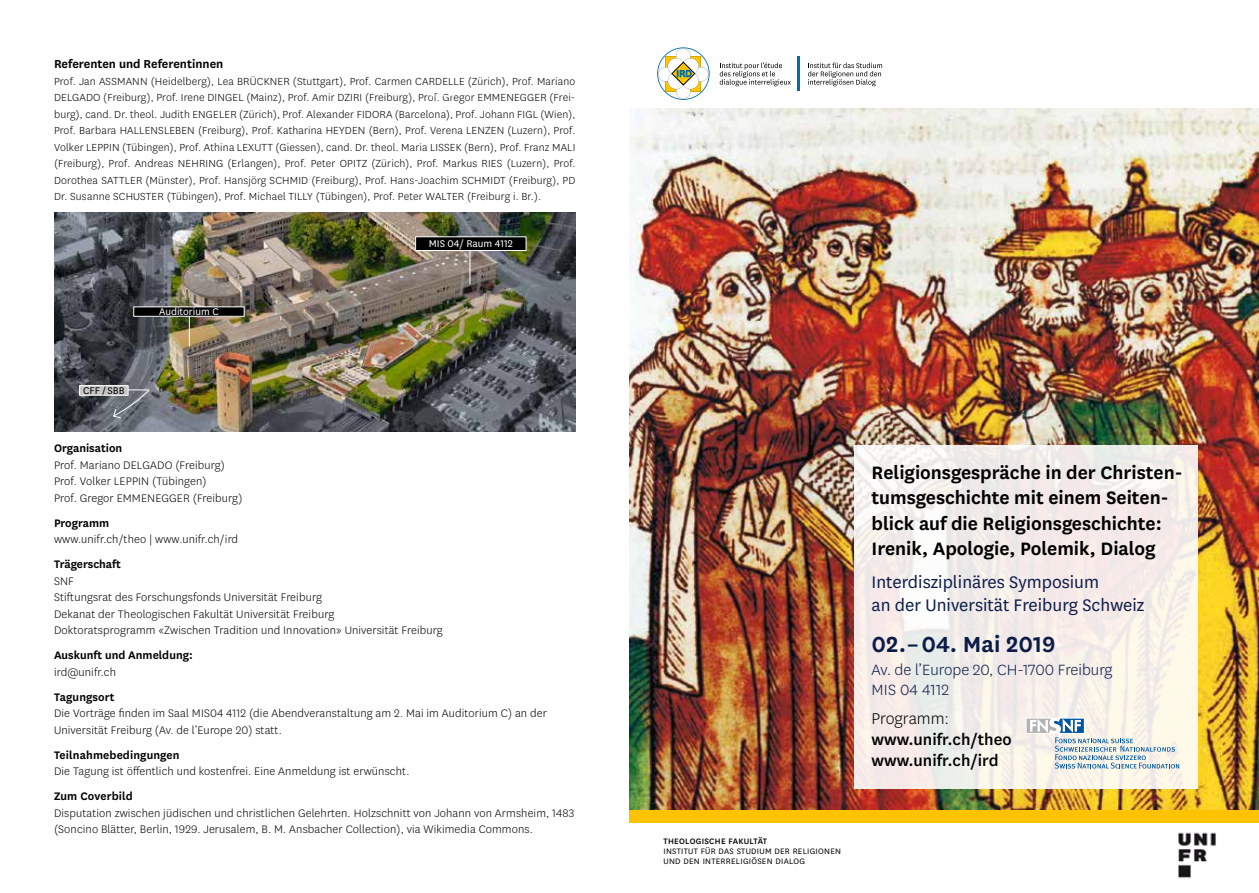
<style>
.page{position:relative;width:1259px;height:893px;background:#fff}
.page>*{position:absolute;margin:0;border:0;box-sizing:border-box;transform-origin:0 0}
.t1{font:600 25.5px "National Uni Fr";color:#0c1c49}
.t2{font:600 21px/25.5px "National Uni Fr";color:#000}
.t3{font:19.5px/22.6px "National Uni Fr";color:#0c1c49}
.t4{font:500 18.15px/21.1px "National Uni Fr";color:#000}
.t5{font:300 18.15px "National Uni Fr";color:#000}
.t6{font:300 17.4px/19.4px "National Uni Fr";color:#0c1c49}
.t7{font:600 13.5px "National Uni Fr";color:#000}
.t8{font:300 12.75px/16.5px "National Uni Fr";letter-spacing:.01em;color:#000}
.t9{font:600 12.75px "National Uni Fr";color:#000}
.t10{font:300 12px/16.5px "National Uni Fr";letter-spacing:.015em;color:#000;text-align:justify}
.t11{font:11.4px "National Uni Fr";color:#fff}
.t12{font:11.4px "National Uni Fr";letter-spacing:.01em;color:#000}
.t13{font:9.3px/9.9px "National Uni Fr";letter-spacing:.03em;color:#000}
.t14{font:500 9.3px "National Uni Fr";letter-spacing:.03em;color:#000}
</style>
<div class="page">
<svg style="left:657px;top:47px;width:52px;height:53px"></svg>
<svg style="left:719px;top:63px;width:72px;height:23px"></svg>
<svg style="left:808px;top:63px;width:74px;height:23px"></svg>
<hr style="left:798px;top:56px;width:2px;height:35px;background:#006eab">
<img style="left:629px;top:108px;width:630px;height:702px">
<img style="left:1178px;top:832px;width:38px;height:46px">
<img style="left:54px;top:212px;width:521px;height:219px">
<hr style="left:469px;top:250px;width:1px;height:34px;background:#fff">
<div style="left:80px;top:386px;width:48px;height:9px;background:#c6c6c6"></div>
<div style="left:79px;top:385px;width:49px;height:11px;border:1px solid #fff"></div>
<svg style="left:113px;top:389px;width:37px;height:30px"></svg>
<div style="left:415px;top:237px;width:111px;height:13px;background:#000"></div>
<div style="left:415px;top:236px;width:111px;height:15px;border:1px solid #fff"></div>
<div style="left:629px;top:810px;width:630px;height:13px;background:#fdc300"></div>
<svg style="left:854px;top:445px;width:343px;height:343px;background:#f4eeea"></svg>
<svg style="left:1025px;top:718px;width:59px;height:16px"></svg>
<svg style="left:1026px;top:719px;width:153px;height:49px;background:#d6dddf"></svg>
<div style="left:134px;top:307px;width:110px;height:9px;background:#000"></div>
<div style="left:133px;top:306px;width:111px;height:11px;border:1px solid #fff"></div>
<hr style="left:189px;top:316px;width:1px;height:30px;background:#fff">
<p class="t7" style="left:54px;top:55px;width:171px">Referenten und Referentinnen</p>
<p class="t10" style="left:54px;top:73px;width:523px">Prof. Jan ASSMANN (Heidelberg), Lea BRÜCKNER (Stuttgart), Prof. Carmen CARDELLE (Zürich), Prof. Mariano DELGADO (Freiburg), Prof. Irene DINGEL (Mainz), Prof. Amir DZIRI (Freiburg), Prof. Gregor EMMENEGGER (Frei&shy;burg), cand. Dr. theol. Judith ENGELER (Zürich), Prof. Alexander FIDORA (Barcelona), Prof. Johann FIGL (Wien), Prof. Barbara HALLENSLEBEN (Freiburg), Prof. Katharina HEYDEN (Bern), Prof. Verena LENZEN (Luzern), Prof.<br>Volker LEPPIN (Tübingen), Prof. Athina LEXUTT (Giessen), cand. Dr. theol. Maria LISSEK (Bern), Prof. Franz MALI (Freiburg), Prof. Andreas NEHRING (Erlangen), Prof. Peter OPITZ (Zürich), Prof. Markus RIES (Luzern), Prof.<br>Dorothea SATTLER (Münster), Prof. Hansjörg SCHMID (Freiburg), Prof. Hans-Joachim SCHMIDT (Freiburg), PD Dr. Susanne SCHUSTER (Tübingen), Prof. Michael TILLY (Tübingen), Prof. Peter WALTER (Freiburg i. Br.).</p>
<p class="t12" style="left:83px;top:383px;width:43px">CFF / SBB</p>
<p class="t11" style="left:159px;top:304px;width:61px">Auditorium C</p>
<p class="t11" style="left:429px;top:236px;width:85px">MIS 04/ Raum 4112</p>
<p class="t9" style="left:54px;top:440px;width:70px">Organisation</p>
<p class="t8" style="left:54px;top:456px;width:190px">Prof. Mariano DELGADO (Freiburg)<br>Prof. Volker LEPPIN (Tübingen)<br>Prof. Gregor EMMENEGGER (Freiburg)</p>
<p class="t9" style="left:54px;top:514px;width:57px">Programm</p>
<p class="t8" style="left:54px;top:531px;width:186px">www.unifr.ch/theo | www.unifr.ch/ird</p>
<p class="t9" style="left:54px;top:556px;width:69px">Trägerschaft</p>
<p class="t8" style="left:54px;top:572px;width:390px">SNF<br>Stiftungsrat des Forschungsfonds Universität Freiburg<br>Dekanat der Theologischen Fakultät Universität Freiburg<br>Doktoratsprogramm «Zwischen Tradition und Innovation» Universität Freiburg</p>
<p class="t9" style="left:54px;top:647px;width:140px">Auskunft und Anmeldung:</p>
<p class="t8" style="left:54px;top:663px;width:63px">ird@unifr.ch</p>
<p class="t9" style="left:54px;top:688px;width:62px">Tagungsort</p>
<p class="t8" style="left:54px;top:705px;width:494px">Die Vorträge finden im Saal MIS04 4112 (die Abendveranstaltung am 2. Mai im Auditorium C) an der<br>Universität Freiburg (Av. de l’Europe 20) statt.</p>
<p class="t9" style="left:54px;top:746px;width:127px">Teilnahmebedingungen</p>
<p class="t8" style="left:54px;top:763px;width:357px">Die Tagung ist öffentlich und kostenfrei. Eine Anmeldung ist erwünscht.</p>
<p class="t9" style="left:54px;top:788px;width:80px">Zum Coverbild</p>
<p class="t8" style="left:54px;top:804px;width:521px">Disputation zwischen jüdischen und christlichen Gelehrten. Holzschnitt von Johann von Armsheim, 1483 (Soncino Blätter, Berlin, 1929. Jerusalem, B. M. Ansbacher Collection), via Wikimedia Commons.</p>
<p class="t14" style="left:663px;top:835px;width:105px">THEOLOGISCHE FAKULTÄT</p>
<p class="t13" style="left:663px;top:846px;width:179px">INSTITUT FÜR DAS STUDIUM DER RELIGIONEN<br>UND DEN INTERRELIGIÖSEN DIALOG</p>
<h2 class="t2" style="left:871px;top:458px;width:312px">Religionsgespräche in der Christen&shy;tumsgeschichte mit einem Seiten&shy;blick auf die Religionsgeschichte:<br>Irenik, Apologie, Polemik, Dialog</h2>
<h3 class="t3" style="left:871px;top:570px;width:274px">Interdisziplinäres Symposium<br>an der Universität Freiburg Schweiz</h3>
<h1 class="t1" style="left:871px;top:626px;width:185px">02.– 04. Mai 2019</h1>
<h3 class="t6" style="left:871px;top:660px;width:242px">Av. de l’Europe 20, CH-1700 Freiburg<br>MIS 04 4112</h3>
<h3 class="t5" style="left:871px;top:707px;width:79px">Programm:</h3>
<h3 class="t4" style="left:871px;top:728px;width:142px">www.unifr.ch/theo www.unifr.ch/ird</h3>
</div>
